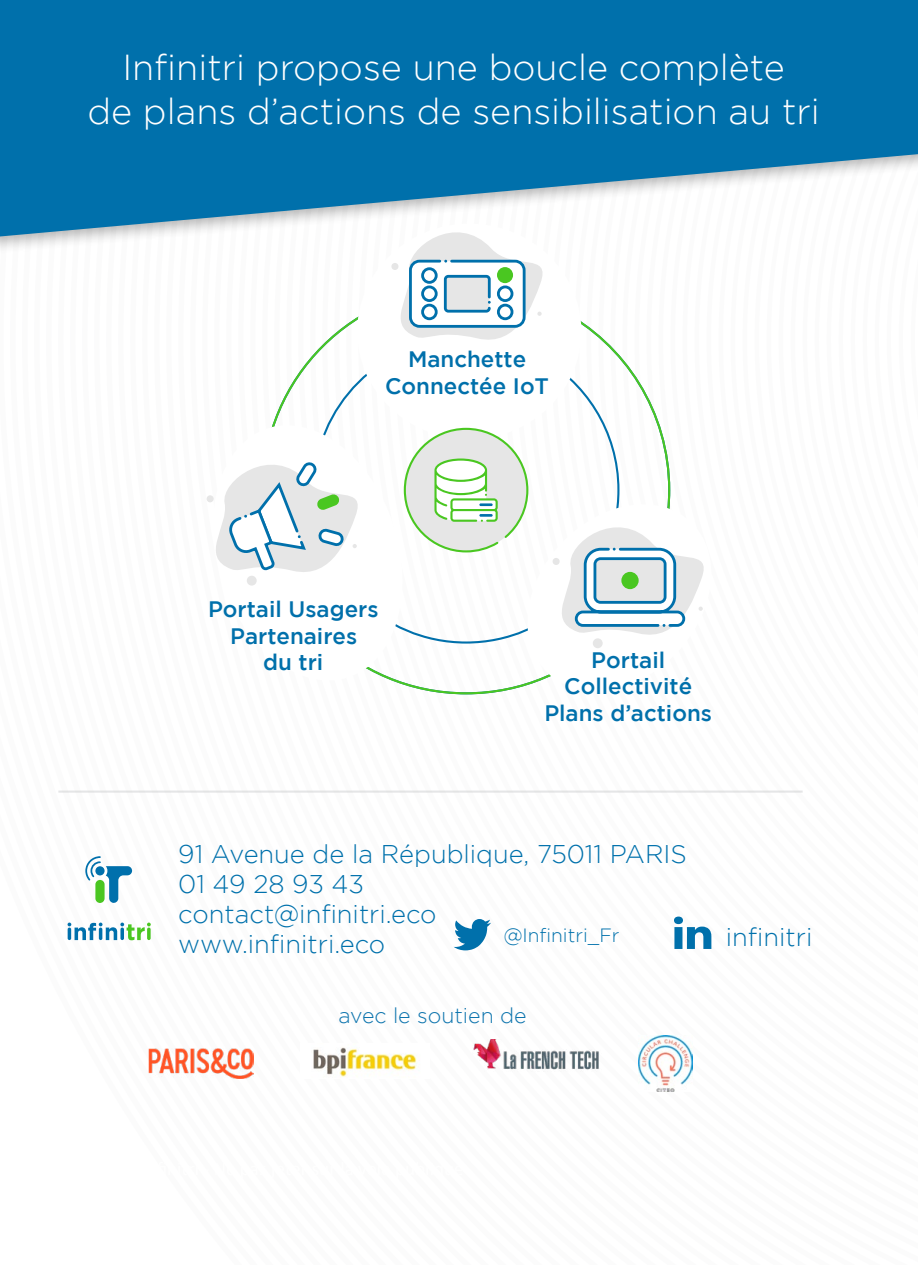
<style>
.page{position:relative;width:918px;height:1265px;background:#fff}
.page>*{position:absolute;margin:0;border:0;box-sizing:border-box;transform-origin:0 0}
.t1{font:300 36px/43.2px "Gotham";color:#fff;text-align:center}
.t2{font:300 25.5px/29.8px "Gotham";color:#0071ac}
.t3{font:500 22.35px/26.8px "Gotham";color:#0070ab;text-align:center}
.t4{font:300 21.3px "Gotham";color:#0e75ae}
.t5{font:300 19.2px "Gotham";color:#0071ac}
</style>
<div class="page">
<svg style="left:0;top:0;width:918px;height:236px;background:#2584b6"></svg>
<svg style="left:454px;top:919px;width:37px;height:31px"></svg>
<svg style="left:674px;top:916px;width:37px;height:33px"></svg>
<hr style="left:58px;top:790px;width:745px;height:2px;background:#bcbec0">
<img style="left:149px;top:1048px;width:104px;height:31px">
<img style="left:313px;top:1047px;width:104px;height:30px">
<img style="left:473px;top:1039px;width:126px;height:31px">
<img style="left:639px;top:1035px;width:54px;height:57px">
<svg style="left:312px;top:336px;width:309px;height:91px"></svg>
<div style="left:357px;top:224px;width:224px;height:215px;background:#fff;border-radius:50%"></div>
<svg style="left:247px;top:413px;width:169px;height:272px"></svg>
<svg style="left:383px;top:210px;width:170px;height:130px"></svg>
<div style="left:247px;top:576px;width:10px;height:9px;background:#e6e6e6;border-radius:50%"></div>
<svg style="left:207px;top:443px;width:161px;height:137px"></svg>
<svg style="left:403px;top:427px;width:301px;height:268px"></svg>
<svg style="left:85px;top:856px;width:47px;height:47px"></svg>
<svg style="left:68px;top:922px;width:83px;height:18px"></svg>
<h1 class="t1" style="left:87px;top:46px;width:734px">Infinitri propose une boucle complète<br>de plans d’actions de sensibilisation au tri</h1>
<p class="t3" style="left:385px;top:345px;width:165px">Manchette<br>Connectée IoT</p>
<p class="t3" style="left:208px;top:595px;width:172px">Portail Usagers<br>Partenaires<br>du tri</p>
<p class="t3" style="left:544px;top:646px;width:169px">Portail<br>Collectivité<br>Plans d’actions</p>
<p class="t2" style="left:178px;top:838px;width:510px">91 Avenue de la République, 75011 PARIS<br>01 49 28 93 43<br>contact@infinitri.eco<br>www.infinitri.eco</p>
<p class="t5" style="left:504px;top:924px;width:117px">@Infinitri_Fr</p>
<p class="t2" style="left:726px;top:922px;width:88px">infinitri</p>
<p class="t4" style="left:338px;top:1003px;width:190px">avec le soutien de</p>
</div>
